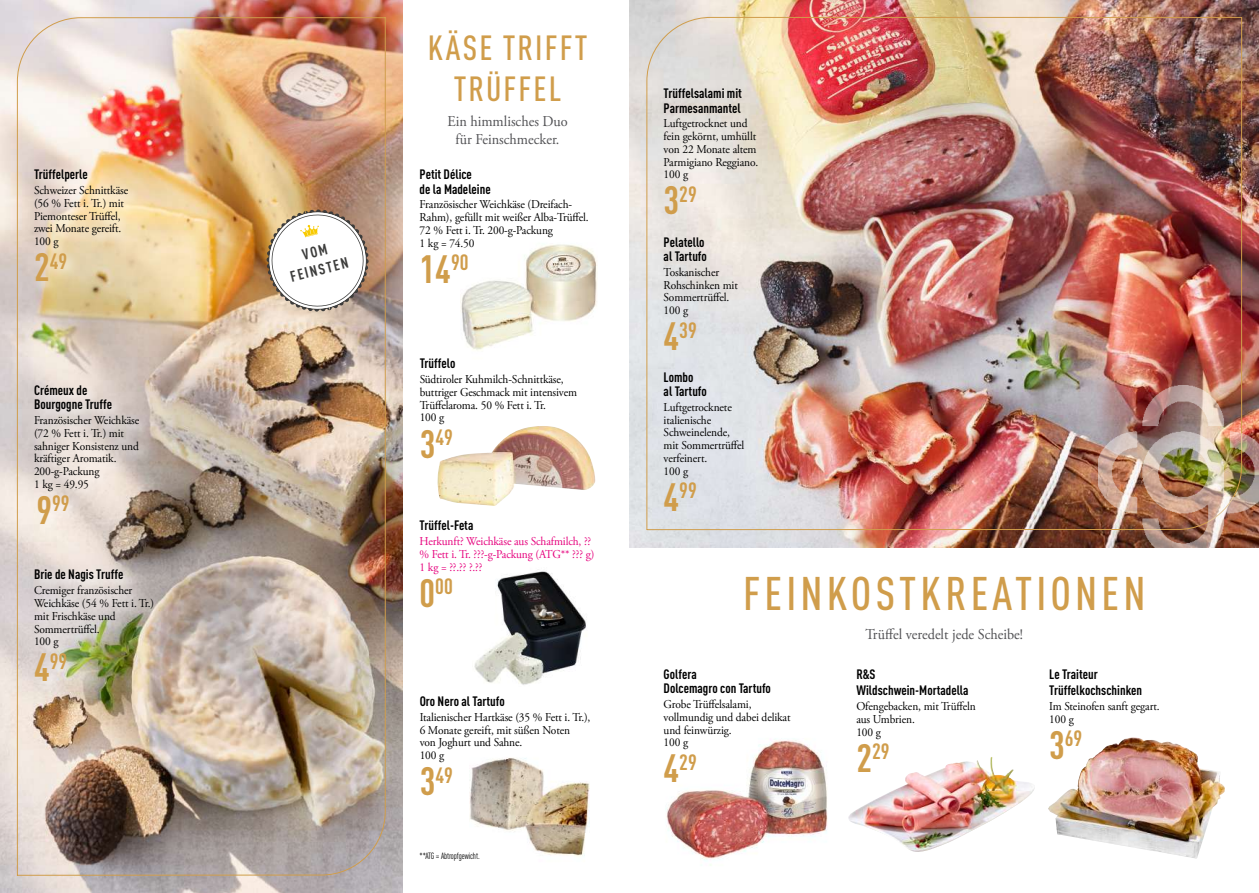
<style>
.page{position:relative;width:1259px;height:893px;background:#fff}
.page>*{position:absolute;margin:0;border:0;box-sizing:border-box;transform-origin:0 0}
.t1{font:500 condensed 46.5px "DINOT";letter-spacing:.09em;color:#d09d4b}
.t2{font:700 condensed 39px "DINOT";color:#d09d4b}
.t3{font:500 condensed 34.5px/40.5px "DINOT";letter-spacing:.06em;color:#d09d4b;text-align:center}
.t4{font:700 condensed 21.9px "DINOT";color:#d09d4b}
.t5{font:15px/18px "Adobe Garamond Pro";color:#515154;text-align:center;scale:.95 1}
.t6{font:700 condensed 15px/18px "DINOT";color:#3c3c3b;text-align:center}
.t7{font:700 condensed 13.5px/14.2px "DINOT";color:#000}
.t8{font:12px/12.8px "Adobe Garamond Pro";letter-spacing:-.01em;color:#000;scale:.95 1}
.t9{font:12px/12.8px "Adobe Garamond Pro";letter-spacing:-.01em;color:#e6007d;scale:.95 1}
.t10{font:condensed 9px "DINOT";letter-spacing:-.01em;color:#000;scale:.95 1}
.s1{font-size:39px}
</style>
<div class="page">
<img style="left:469px;top:758px;width:120px;height:99px">
<img style="left:0;top:0;width:403px;height:893px">
<img style="left:460px;top:244px;width:137px;height:106px">
<img style="left:666px;top:740px;width:162px;height:126px">
<img style="left:629px;top:0;width:630px;height:547px">
<img style="left:646px;top:16px;width:596px;height:515px">
<img style="left:17px;top:16px;width:369px;height:861px">
<div style="left:30px;top:381px;width:122px;height:156px;background:#fff;opacity:.55"></div>
<div style="left:30px;top:165px;width:111px;height:130px;background:#fff;opacity:.55"></div>
<div style="left:30px;top:565px;width:137px;height:130px;background:#fff;opacity:.55"></div>
<img style="left:848px;top:757px;width:187px;height:95px">
<img style="left:1048px;top:737px;width:85px;height:110px">
<img style="left:437px;top:426px;width:159px;height:80px">
<img style="left:1098px;top:385px;width:161px;height:163px">
<svg style="left:264px;top:207px;width:107px;height:107px"></svg>
<img style="left:474px;top:571px;width:112px;height:114px">
<p class="t7" style="left:34px;top:166px;width:55px">Trüffelperle</p>
<p class="t8" style="left:34px;top:184px;width:101px">Schweizer Schnittkäse (56 % Fett i. Tr.) mit<br>Piemonteser Trüffel, zwei Monate gereift.<br>100 g</p>
<h3 class="t4" style="left:34px;top:245px;width:35px"><span class="s1">2</span>49</h3>
<p class="t7" style="left:34px;top:382px;width:80px">Crémeux de<br>Bourgogne Truffe</p>
<p class="t8" style="left:34px;top:414px;width:112px">Französischer Weichkäse (72 % Fett i. Tr.) mit sahniger Konsistenz und kräftiger Aromatik.<br>200-g-Packung<br>1 kg = 49.95</p>
<h3 class="t4" style="left:36px;top:488px;width:35px"><span class="s1">9</span>99</h3>
<p class="t7" style="left:34px;top:566px;width:91px">Brie de Nagis Truffe</p>
<p class="t8" style="left:34px;top:584px;width:128px">Cremiger französischer<br>Weichkäse (54 % Fett i. Tr.) mit Frischkäse und<br>Sommertrüffel.<br>100 g</p>
<h3 class="t4" style="left:34px;top:645px;width:35px"><span class="s1">4</span>99</h3>
<p class="t6" style="left:284px;top:249px;width:61px;rotate:-14deg">VOM<br>FEINSTEN</p>
<h3 class="t3" style="left:428px;top:25px;width:161px">KÄSE TRIFFT<br>TRÜFFEL</h3>
<p class="t5" style="left:447px;top:113px;width:128px">Ein himmlisches Duo für Feinschmecker.</p>
<p class="t7" style="left:420px;top:166px;width:73px">Petit Délice<br>de la Madeleine</p>
<p class="t8" style="left:420px;top:199px;width:179px">Französischer Weichkäse (Dreifach-<br>Rahm), gefüllt mit weißer Alba-Trüffel.<br>72 % Fett i. Tr. 200-g-Packung<br>1 kg = 74.50</p>
<h2 class="t2" style="left:420px;top:240px;width:50px">14<sup>90</sup></h2>
<p class="t7" style="left:420px;top:355px;width:37px">Trüffelo</p>
<p class="t8" style="left:420px;top:373px;width:167px">Südtiroler Kuhmilch-Schnittkäse, buttriger Geschmack mit intensivem<br>Trüffelaroma. 50 % Fett i. Tr.<br>100 g</p>
<h3 class="t4" style="left:420px;top:421px;width:35px"><span class="s1">3</span>49</h3>
<p class="t7" style="left:420px;top:517px;width:55px">Trüffel-Feta</p>
<p class="t9" style="left:420px;top:535px;width:185px">Herkunft? Weichkäse aus Schafmilch, ?? % Fett i. Tr. ???-g-Packung (ATG** ??? g)<br>1 kg = ??.?? ?.??</p>
<h3 class="t4" style="left:420px;top:570px;width:35px"><span class="s1">0</span>00</h3>
<p class="t7" style="left:420px;top:693px;width:87px">Oro Nero al Tartufo</p>
<p class="t8" style="left:420px;top:711px;width:181px">Italienischer Hartkäse (35 % Fett i. Tr.),<br>6 Monate gereift, mit süßen Noten<br>von Joghurt und Sahne.<br>100 g</p>
<h3 class="t4" style="left:420px;top:759px;width:35px"><span class="s1">3</span>49</h3>
<p class="t10" style="left:420px;top:849px;width:65px">**ATG = Abtropfgewicht.</p>
<p class="t7" style="left:663px;top:85px;width:80px">Trüffelsalami mit<br>Parmesanmantel</p>
<p class="t8" style="left:663px;top:118px;width:101px">Luftgetrocknet und fein gekörnt, umhüllt von 22 Monate altem<br>Parmigiano Reggiano.<br>100 g</p>
<h3 class="t4" style="left:663px;top:178px;width:35px"><span class="s1">3</span>29</h3>
<p class="t7" style="left:663px;top:234px;width:45px">Pelatello al Tartufo</p>
<p class="t8" style="left:663px;top:266px;width:80px">Toskanischer<br>Rohschinken mit<br>Sommertrüffel.<br>100 g</p>
<h3 class="t4" style="left:663px;top:314px;width:35px"><span class="s1">4</span>39</h3>
<p class="t7" style="left:663px;top:369px;width:45px">Lombo<br>al Tartufo</p>
<p class="t8" style="left:663px;top:401px;width:87px">Luftgetrocknete italienische<br>Schweinelende, mit Sommertrüffel verfeinert.<br>100 g</p>
<h3 class="t4" style="left:663px;top:474px;width:35px"><span class="s1">4</span>99</h3>
<h1 class="t1" style="left:743px;top:560px;width:404px">FEINKOSTKREATIONEN</h1>
<p class="t5" style="left:865px;top:626px;width:167px">Trüffel veredelt jede Scheibe!</p>
<p class="t7" style="left:663px;top:666px;width:109px">Golfera<br>Dolcemagro con Tartufo</p>
<p class="t8" style="left:663px;top:698px;width:135px">Grobe Trüffelsalami, vollmundig und dabei delikat und feinwürzig.<br>100 g</p>
<h3 class="t4" style="left:663px;top:746px;width:35px"><span class="s1">4</span>29</h3>
<p class="t7" style="left:856px;top:665px;width:114px;line-height:16.4px">R&amp;S<br>Wildschwein-Mortadella</p>
<p class="t8" style="left:856px;top:700px;width:127px">Ofengebacken, mit Trüffeln aus Umbrien.<br>100 g</p>
<h3 class="t4" style="left:856px;top:735px;width:35px"><span class="s1">2</span>29</h3>
<p class="t7" style="left:1049px;top:665px;width:95px;line-height:16.4px">Le Traiteur<br>Trüffelkochschinken</p>
<p class="t8" style="left:1049px;top:700px;width:118px">Im Steinofen sanft gegart.<br>100 g</p>
<h3 class="t4" style="left:1049px;top:722px;width:35px"><span class="s1">3</span>69</h3>
</div>
